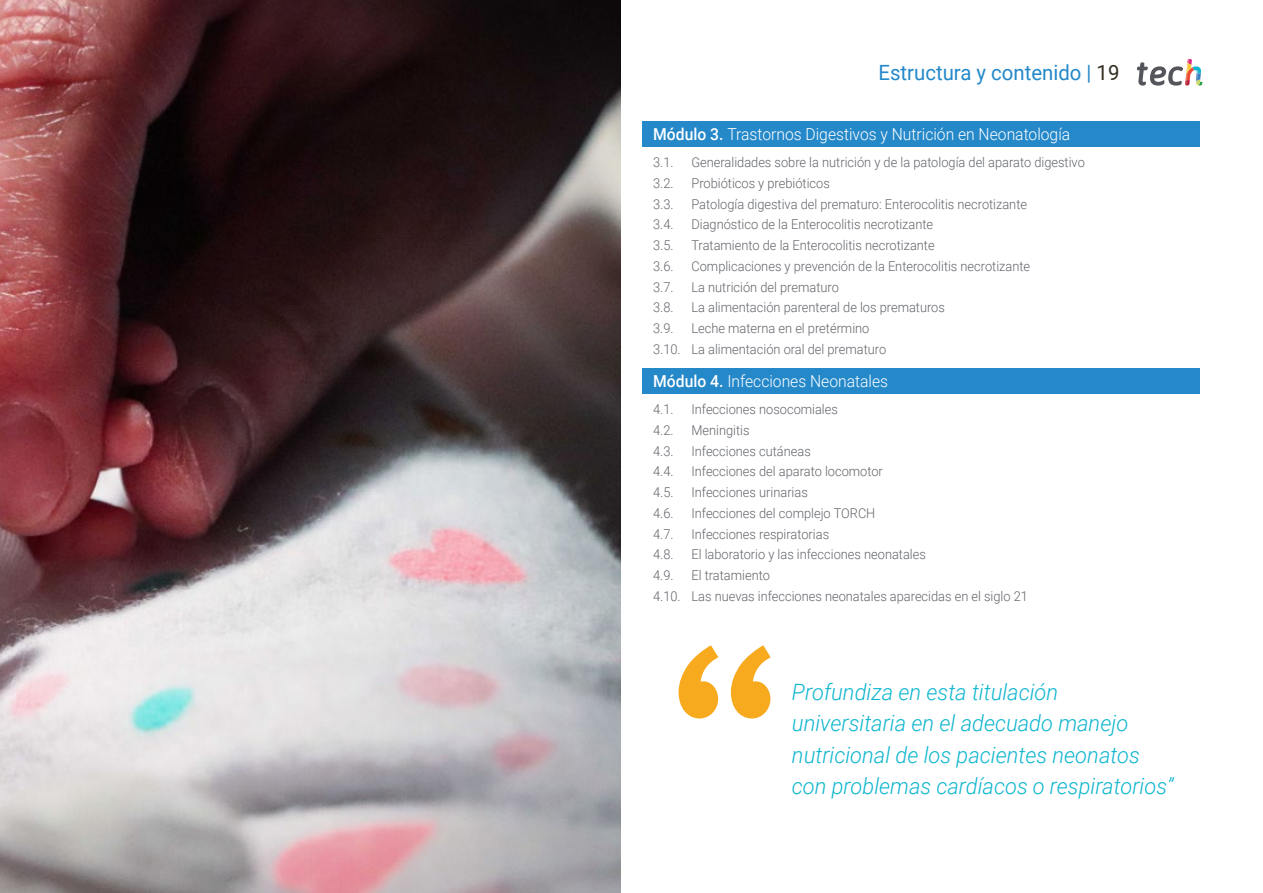
<style>
.page{position:relative;width:1263px;height:893px;background:#fff}
.page>*{position:absolute;margin:0;border:0;box-sizing:border-box;transform-origin:0 0}
.t1{font:italic 300 22.5px/31.5px "Roboto";color:#0fb6cf}
.t2{font:21px "Roboto";color:#2488c9}
.t3{font:300 16.5px "Roboto";color:#fff;scale:.95 1}
.t4{font:300 13.5px/20.7px "Roboto";color:#61646a;scale:.95 1}
.s1{color:#312e20}
.s2{font-weight:500}
</style>
<div class="page">
<div style="left:642px;top:121px;width:557px;height:25px;background:#2488c9"></div>
<div style="left:642px;top:368px;width:557px;height:25px;background:#2488c9"></div>
<svg style="left:678px;top:645px;width:93px;height:73px"></svg>
<img style="left:0;top:0;width:621px;height:893px">
<svg style="left:1137px;top:59px;width:65px;height:27px"></svg>
<h2 class="t2" style="left:878px;top:57px;width:242px">Estructura y contenido | <span class="s1">19</span></h2>
<p class="t3" style="left:653px;top:123px;width:440px"><span class="s2">Módulo 3.</span> Trastornos Digestivos y Nutrición en Neonatología</p>
<p class="t4" style="left:653px;top:151px;width:23px">3.1.</p>
<p class="t4" style="left:691px;top:151px;width:416px">Generalidades sobre la nutrición y de la patología del aparato digestivo</p>
<p class="t4" style="left:653px;top:172px;width:23px">3.2.</p>
<p class="t4" style="left:691px;top:172px;width:147px">Probióticos y prebióticos</p>
<p class="t4" style="left:653px;top:193px;width:23px">3.3.</p>
<p class="t4" style="left:691px;top:193px;width:355px">Patología digestiva del prematuro: Enterocolitis necrotizante</p>
<p class="t4" style="left:653px;top:214px;width:23px">3.4.</p>
<p class="t4" style="left:691px;top:214px;width:256px">Diagnóstico de la Enterocolitis necrotizante</p>
<p class="t4" style="left:653px;top:234px;width:23px">3.5.</p>
<p class="t4" style="left:691px;top:234px;width:257px">Tratamiento de la Enterocolitis necrotizante</p>
<p class="t4" style="left:653px;top:255px;width:23px">3.6.</p>
<p class="t4" style="left:691px;top:255px;width:358px">Complicaciones y prevención de la Enterocolitis necrotizante</p>
<p class="t4" style="left:653px;top:276px;width:23px">3.7.</p>
<p class="t4" style="left:691px;top:276px;width:157px">La nutrición del prematuro</p>
<p class="t4" style="left:653px;top:297px;width:23px">3.8.</p>
<p class="t4" style="left:691px;top:297px;width:268px">La alimentación parenteral de los prematuros</p>
<p class="t4" style="left:653px;top:317px;width:23px">3.9.</p>
<p class="t4" style="left:653px;top:317px;width:247px;text-indent:38px">Leche materna en el pretérmino<br>3.10. La alimentación oral del prematuro</p>
<p class="t3" style="left:653px;top:370px;width:249px"><span class="s2">Módulo 4.</span> Infecciones Neonatales</p>
<p class="t4" style="left:653px;top:398px;width:23px">4.1.</p>
<p class="t4" style="left:691px;top:398px;width:156px">Infecciones nosocomiales</p>
<p class="t4" style="left:653px;top:419px;width:23px">4.2.</p>
<p class="t4" style="left:691px;top:419px;width:63px">Meningitis</p>
<p class="t4" style="left:653px;top:440px;width:23px">4.3.</p>
<p class="t4" style="left:691px;top:440px;width:127px">Infecciones cutáneas</p>
<p class="t4" style="left:653px;top:461px;width:23px">4.4.</p>
<p class="t4" style="left:691px;top:461px;width:203px">Infecciones del aparato locomotor</p>
<p class="t4" style="left:653px;top:481px;width:23px">4.5.</p>
<p class="t4" style="left:691px;top:481px;width:124px">Infecciones urinarias</p>
<p class="t4" style="left:653px;top:502px;width:23px">4.6.</p>
<p class="t4" style="left:691px;top:502px;width:195px">Infecciones del complejo TORCH</p>
<p class="t4" style="left:653px;top:523px;width:23px">4.7.</p>
<p class="t4" style="left:691px;top:523px;width:146px">Infecciones respiratorias</p>
<p class="t4" style="left:653px;top:544px;width:23px">4.8.</p>
<p class="t4" style="left:691px;top:544px;width:248px">El laboratorio y las infecciones neonatales</p>
<p class="t4" style="left:653px;top:564px;width:23px">4.9.</p>
<p class="t4" style="left:653px;top:564px;width:396px;text-indent:38px">El tratamiento<br>4.10. Las nuevas infecciones neonatales aparecidas en el siglo 21</p>
<h1 class="t1" style="left:792px;top:675px;width:383px">Profundiza en esta titulación universitaria en el adecuado manejo nutricional de los pacientes neonatos con problemas cardíacos o respiratorios”</h1>
</div>
